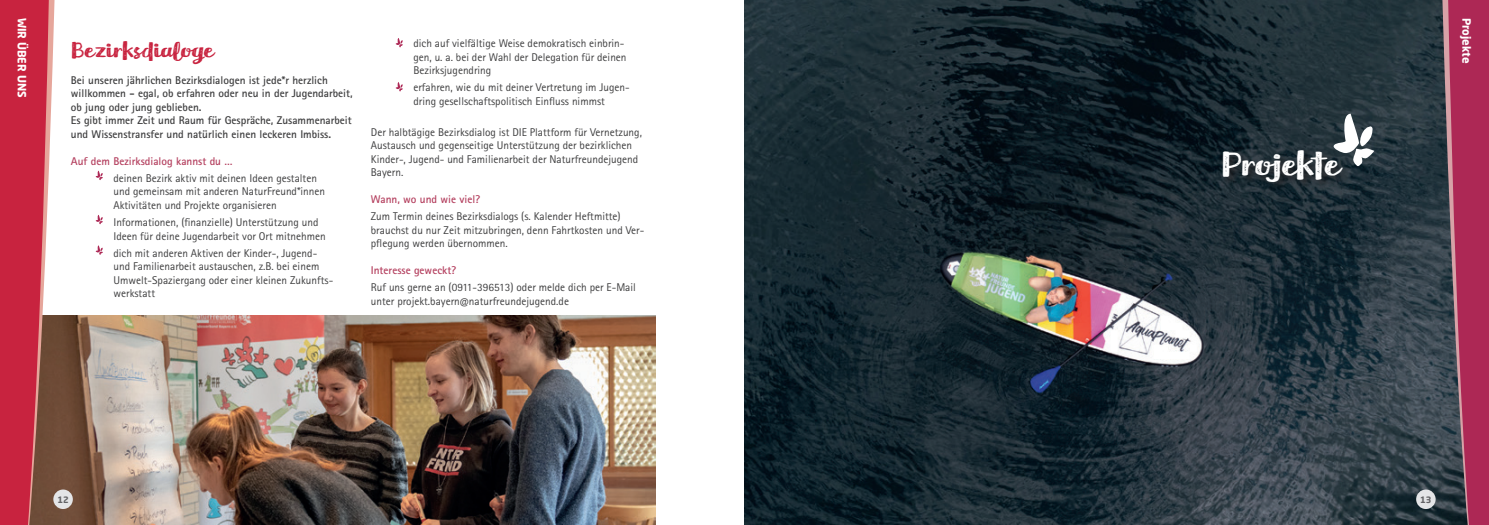
<style>
.page{position:relative;width:1489px;height:525px;background:#fff}
.page>*{position:absolute;margin:0;border:0;box-sizing:border-box;transform-origin:0 0}
.Zierüberschrift_Meltow20pt{font:38.88px "Meltow Brush Rust";color:#fff}
.Unterüberschrift_NeoSans12pt_farbig{font:25px "Meltow Brush Rust";color:#c8233f}
.Unterüberschrift_NeoSans12pt_farbig-2{font:11.25px/13.5px "Rotis Sans Serif Std";color:#3e3e3f}
.Unterüberschrift_NeoSans12pt_farbig-3{font:700 11.25px/13.5px "Rotis Sans Serif Std";color:#3e3e3f}
.Unterüberschrift_NeoSans12pt_farbig-4{font:700 11.25px "Rotis Sans Serif Std";color:#b4405f}
.t1{font:700 11.25px "Neo Sans Pro";color:#fff}
.t2{font:700 8.75px "Neo Sans Pro";color:#636366}
</style>
<div class="page">
<svg style="left:95px;top:171px;width:8px;height:9px"></svg>
<svg style="left:95px;top:215px;width:8px;height:9px"></svg>
<svg style="left:95px;top:245px;width:8px;height:10px"></svg>
<svg style="left:395px;top:38px;width:8px;height:9px"></svg>
<svg style="left:395px;top:82px;width:8px;height:9px"></svg>
<img style="left:68px;top:315px;width:588px;height:209px">
<img style="left:744px;top:0;width:684px;height:524px">
<div style="left:1219px;top:148px;width:133px;height:44px;background:#231f20;opacity:.77"></div>
<svg style="left:1332px;top:113px;width:42px;height:53px"></svg>
<svg style="left:1428px;top:0;width:12px;height:524px;background:#32414a"></svg>
<svg style="left:1440px;top:0;width:48px;height:524px;background:#883857"></svg>
<div style="left:1415px;top:489px;width:20px;height:19px;background:#e4e5e7;border-radius:50%"></div>
<svg style="left:56px;top:315px;width:12px;height:209px;background:#6e4c37"></svg>
<svg style="left:0;top:0;width:56px;height:524px;background:#c1394b"></svg>
<div style="left:53px;top:489px;width:20px;height:19px;background:#e4e5e7;border-radius:50%"></div>
<p class="t1" style="left:29px;top:18px;width:81px;rotate:90deg">WIR ÜBER UNS</p>
<p class="Unterüberschrift_NeoSans12pt_farbig" style="left:71px;top:35px;width:144px">Bezirksdialoge</p>
<p class="Unterüberschrift_NeoSans12pt_farbig-3" style="left:71px;top:73px;width:283px">Bei unseren jährlichen Bezirksdialogen ist jede*r herzlich willkommen - egal, ob erfahren oder neu in der Jugendarbeit, ob jung oder jung geblieben.</p>
<p class="Unterüberschrift_NeoSans12pt_farbig-3" style="left:71px;top:114px;width:282px">Es gibt immer Zeit und Raum für Gespräche, Zusammenarbeit und Wissenstransfer und natürlich einen leckeren Imbiss.</p>
<p class="Unterüberschrift_NeoSans12pt_farbig-4" style="left:71px;top:154px;width:163px">Auf dem Bezirksdialog kannst du …</p>
<p class="Unterüberschrift_NeoSans12pt_farbig-2" style="left:113px;top:171px;width:213px">deinen Bezirk aktiv mit deinen Ideen gestalten und gemeinsam mit anderen NaturFreund*innen<br>Aktivitäten und Projekte organisieren</p>
<p class="Unterüberschrift_NeoSans12pt_farbig-2" style="left:113px;top:215px;width:214px">Informationen, (finanzielle) Unterstützung und<br>Ideen für deine Jugendarbeit vor Ort mitnehmen</p>
<p class="Unterüberschrift_NeoSans12pt_farbig-2" style="left:113px;top:246px;width:221px">dich mit anderen Aktiven der Kinder-, Jugend&shy;und Familienarbeit austauschen, z.B. bei einem Umwelt-Spaziergang oder einer kleinen Zukunfts&shy;werkstatt</p>
<p class="Unterüberschrift_NeoSans12pt_farbig-2" style="left:413px;top:37px;width:215px">dich auf vielfältige Weise demokratisch einbrin&shy;gen, u. a. bei der Wahl der Delegation für deinen<br>Bezirksjugendring</p>
<p class="Unterüberschrift_NeoSans12pt_farbig-2" style="left:413px;top:81px;width:218px">erfahren, wie du mit deiner Vertretung im Jugen&shy;dring gesellschaftspolitisch Einfluss nimmst</p>
<p class="Unterüberschrift_NeoSans12pt_farbig-2" style="left:371px;top:125px;width:272px">Der halbtägige Bezirksdialog ist DIE Plattform für Vernetzung, Austausch und gegenseitige Unterstützung der bezirklichen Kinder-, Jugend- und Familienarbeit der Naturfreundejugend Bayern.</p>
<p class="Unterüberschrift_NeoSans12pt_farbig-4" style="left:371px;top:192px;width:111px">Wann, wo und wie viel?</p>
<p class="Unterüberschrift_NeoSans12pt_farbig-2" style="left:371px;top:209px;width:275px">Zum Termin deines Bezirksdialogs (s. Kalender Heftmitte) brauchst du nur Zeit mitzubringen, denn Fahrtkosten und Ver&shy;pflegung werden übernommen.</p>
<p class="Unterüberschrift_NeoSans12pt_farbig-4" style="left:371px;top:263px;width:87px">Interesse geweckt?</p>
<p class="Unterüberschrift_NeoSans12pt_farbig-2" style="left:371px;top:281px;width:266px">Ruf uns gerne an (0911-396513) oder melde dich per E-Mail unter projekt.bayern@naturfreundejugend.de</p>
<p class="t2" style="left:57px;top:493px;width:13px">12</p>
<p class="Zierüberschrift_Meltow20pt" style="left:1220px;top:141px;width:120px">Projekte</p>
<p class="t1" style="left:1473px;top:18px;width:48px;rotate:90deg">Projekte</p>
<p class="t2" style="left:1419px;top:493px;width:13px">13</p>
</div>
